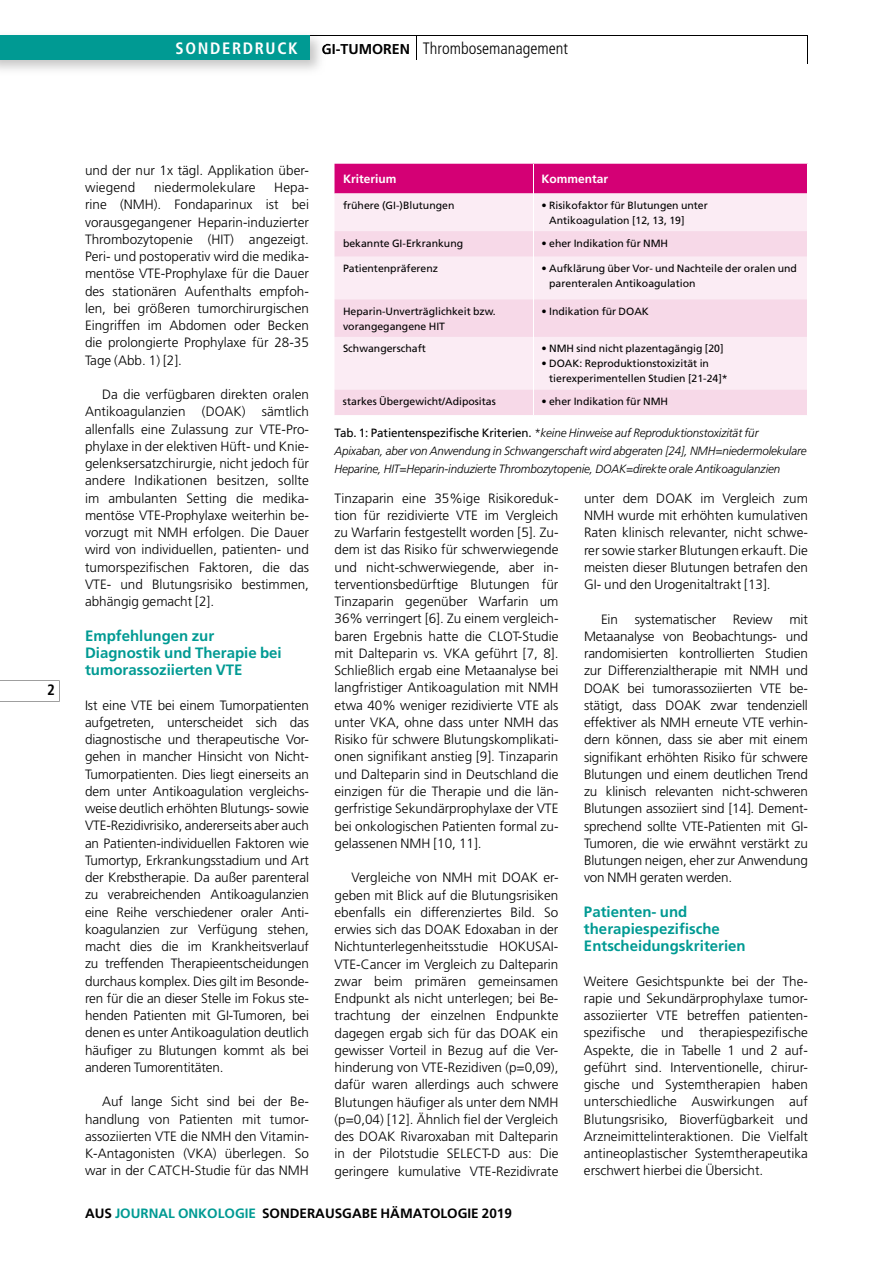
<style>
.page{position:relative;width:893px;height:1263px;background:#fff}
.page>*{position:absolute;margin:0;border:0;box-sizing:border-box;transform-origin:0 0}
.t1{font:300 condensed 16.5px "Frutiger";color:#000}
.t2{font:700 condensed 16.5px "Frutiger";letter-spacing:.1em;color:#fff}
.t3{font:700 15px/17.2px "Frutiger";color:#009a93}
.t4{font:700 condensed 15px "Frutiger";color:#000}
.t5{font:300 13.5px/17.2px "Frutiger";color:#000;text-align:justify}
.t6{font:700 13.5px "Frutiger";color:#000}
.t7{font:italic 300 12px/18px "Frutiger";letter-spacing:-.01em;color:#000}
.t8{font:700 12px "Frutiger";color:#fff}
.t9{font:10.5px/15px "Frutiger";color:#000}
.s1{font-weight:700;font-stretch:normal;font-size:14.25px}
.s2{font-weight:400;font-style:normal}
.s3{color:#009a93}
</style>
<div class="page">
<hr style="left:0;top:35px;width:808px;height:1px;background:#000">
<svg style="left:0;top:680px;width:60px;height:22px"></svg>
<svg style="left:416px;top:36px;width:1px;height:24px"></svg>
<img style="left:0;top:36px;width:320px;height:34px">
<svg style="left:322px;top:44px;width:4px;height:11px"></svg>
<div style="left:0;top:35px;width:309px;height:25px;background:#009a93"></div>
<div style="left:334px;top:193px;width:473px;height:38px;background:#fbecf4"></div>
<svg style="left:334px;top:231px;width:473px;height:184px;background:#f9e2ee"></svg>
<div style="left:334px;top:164px;width:473px;height:29px;background:#d40075"></div>
<hr style="left:533px;top:193px;width:1px;height:38px;background:#fff">
<svg style="left:533px;top:231px;width:1px;height:26px"></svg>
<hr style="left:533px;top:257px;width:1px;height:42px;background:#fff">
<hr style="left:533px;top:299px;width:1px;height:38px;background:#fff">
<hr style="left:533px;top:337px;width:1px;height:53px;background:#fff">
<svg style="left:533px;top:390px;width:1px;height:25px"></svg>
<p class="t2" style="left:176px;top:39px;width:124px">SONDERDRUCK</p>
<p class="t1" style="left:321px;top:39px;width:248px"><span class="s1">GI-TUMOREN</span> Thrombosemanagement</p>
<p class="t4" style="left:47px;top:681px;width:9px">2</p>
<p class="t5" style="left:85px;top:162px;width:225px">und der nur 1x tägl. Applikation über&shy;wiegend</p>
<p class="t5" style="left:154px;top:179px;width:103px">niedermolekulare</p>
<p class="t5" style="left:85px;top:179px;width:225px;text-indent:189px">Hepa&shy;rine (NMH). Fondaparinux ist bei vorausgegangener Heparin-induzierter Thrombozytopenie (HIT) angezeigt.<br>Peri- und postoperativ wird die medika&shy;mentöse VTE-Prophylaxe für die Dauer des stationären Aufenthalts empfoh&shy;len, bei größeren tumorchirurgischen Eingriffen im Abdomen oder Becken die prolongierte Prophylaxe für 28-35<br>Tage (Abb. 1) [2].</p>
<p class="t5" style="left:85px;top:386px;width:225px;text-indent:17px">Da die verfügbaren direkten oralen Antikoagulanzien (DOAK) sämtlich allenfalls eine Zulassung zur VTE-Pro&shy;phylaxe in der elektiven Hüft- und Knie&shy;gelenksersatzchirurgie, nicht jedoch für andere Indikationen besitzen, sollte im ambulanten Setting die medika&shy;mentöse VTE-Prophylaxe weiterhin be&shy;vorzugt mit NMH erfolgen. Die Dauer wird von individuellen, patienten- und tumorspezifischen Faktoren, die das VTE- und Blutungsrisiko bestimmen, abhängig gemacht [2].</p>
<p class="t3" style="left:85px;top:627px;width:198px">Empfehlungen zur<br>Diagnostik und Therapie bei tumorassoziierten VTE</p>
<p class="t5" style="left:85px;top:696px;width:225px">Ist eine VTE bei einem Tumorpatienten aufgetreten, unterscheidet sich das dia gnostische und therapeutische Vor&shy;gehen in mancher Hinsicht von Nicht-Tumorpatienten. Dies liegt einerseits an dem unter Antikoagulation vergleichs&shy;weise deutlich erhöhten Blutungs- sowie VTE-Rezidivrisiko, andererseits aber auch an Patienten-individuellen Faktoren wie Tumortyp, Erkrankungsstadium und Art der Krebstherapie. Da außer parenteral zu verabreichenden Antikoagulanzien eine Reihe verschiedener oraler Anti&shy;koagulanzien zur Verfügung stehen, macht dies die im Krankheitsverlauf zu treffenden Therapieentscheidungen durchaus komplex. Dies gilt im Besonde&shy;ren für die an dieser Stelle im Fokus ste&shy;henden Patienten mit GI-Tumoren, bei denen es unter Antikoagulation deutlich häufiger zu Blutungen kommt als bei anderen Tumorentitäten.</p>
<p class="t5" style="left:85px;top:1093px;width:225px;text-indent:17px">Auf lange Sicht sind bei der Be&shy;handlung von Patienten mit tumor&shy;assoziierten VTE die NMH den Vitamin-K-Antagonisten (VKA) überlegen. So war in der CATCH-Studie für das NMH</p>
<p class="t8" style="left:343px;top:172px;width:55px">Kriterium</p>
<p class="t8" style="left:542px;top:172px;width:68px">Kommentar</p>
<p class="t9" style="left:343px;top:198px;width:113px">frühere (GI-)Blutungen</p>
<p class="t9" style="left:549px;top:198px;width:160px;text-indent:-8px">• Risikofaktor für Blutungen unter<br>Antikoagulation [12, 13, 19]</p>
<p class="t9" style="left:343px;top:235px;width:122px">bekannte GI-Erkrankung</p>
<p class="t9" style="left:542px;top:235px;width:128px">• eher Indikation für NMH</p>
<p class="t9" style="left:343px;top:261px;width:97px">Patientenpräferenz</p>
<p class="t9" style="left:549px;top:261px;width:249px;text-indent:-8px">• Aufklärung über Vor- und Nachteile der oralen und parenteralen Antikoagulation</p>
<p class="t9" style="left:343px;top:303px;width:154px">Heparin-Unverträglichkeit bzw. vorangegangene HIT</p>
<p class="t9" style="left:542px;top:303px;width:109px">• Indikation für DOAK</p>
<p class="t9" style="left:343px;top:341px;width:84px">Schwangerschaft</p>
<p class="t9" style="left:542px;top:341px;width:183px">• NMH sind nicht plazentagängig [20]</p>
<p class="t9" style="left:549px;top:356px;width:180px;text-indent:-8px">• DOAK: Reproduktionstoxizität in tierexperimentellen Studien [21-24]*</p>
<p class="t9" style="left:343px;top:394px;width:154px">starkes Übergewicht/Adipositas</p>
<p class="t9" style="left:542px;top:394px;width:128px">• eher Indikation für NMH</p>
<p class="t7" style="left:334px;top:424px;width:474px"><span class="s2">Tab. 1: Patientenspezifische Kriterien.</span> *keine Hinweise auf Reproduktionstoxizität für<br>Apixaban, aber von Anwendung in Schwangerschaft wird abgeraten [24], NMH=niedermolekulare<br>Heparine, HIT=Heparin-induzierte Thrombozytopenie, DOAK=direkte orale Antikoagulanzien</p>
<p class="t5" style="left:334px;top:489px;width:225px">Tinzaparin eine 35%ige Risikoreduk&shy;tion für rezidivierte VTE im Vergleich zu Warfarin festgestellt worden [5]. Zu&shy;dem ist das Risiko für schwerwiegende und nicht-schwerwiegende, aber in&shy;terventionsbedürftige Blutungen für Tinzaparin gegenüber Warfarin um 36% verringert [6]. Zu einem vergleich&shy;baren Ergebnis hatte die CLOT-Studie mit Dalteparin vs. VKA geführt [7, 8].<br>Schließlich ergab eine Metaanalyse bei langfristiger Antikoagulation mit NMH etwa 40% weniger rezidivierte VTE als unter VKA, ohne dass unter NMH das Risiko für schwere Blutungskomplikati&shy;onen signifikant anstieg [9]. Tinzaparin und Dalteparin sind in Deutschland die einzigen für die Therapie und die län&shy;gerfristige Sekundärprophylaxe der VTE bei onkologischen Patienten formal zu&shy;gelassenen NMH [10, 11].</p>
<p class="t5" style="left:334px;top:869px;width:225px;text-indent:17px">Vergleiche von NMH mit DOAK er&shy;geben mit Blick auf die Blutungsrisiken ebenfalls ein differenziertes Bild. So erwies sich das DOAK Edoxaban in der Nichtunterlegenheitsstudie HOKUSAI-VTE-Cancer im Vergleich zu Dalteparin zwar beim primären gemeinsamen Endpunkt als nicht unterlegen; bei Be&shy;trachtung der einzelnen Endpunkte dagegen ergab sich für das DOAK ein gewisser Vorteil in Bezug auf die Ver&shy;hinderung von VTE-Rezidiven (p=0,09), dafür waren allerdings auch schwere Blutungen häufiger als unter dem NMH (p=0,04) [12]. Ähnlich fiel der Vergleich des DOAK Rivaroxaban mit Dalteparin in der Pilotstudie SELECT-D aus: Die geringere kumulative VTE-Rezidivrate</p>
<p class="t5" style="left:584px;top:490px;width:225px">unter dem DOAK im Vergleich zum NMH wurde mit erhöhten kumulativen Raten klinisch relevanter, nicht schwe&shy;rer sowie starker Blutungen erkauft. Die meisten dieser Blutungen betrafen den GI- und den Urogenitaltrakt [13].</p>
<p class="t5" style="left:584px;top:610px;width:225px;text-indent:17px">Ein systematischer Review mit Metaanalyse von Beobachtungs- und randomisierten kontrollierten Studien zur Differenzialtherapie mit NMH und DOAK bei tumorassoziierten VTE be&shy;stätigt, dass DOAK zwar tendenziell effektiver als NMH erneute VTE verhin&shy;dern können, dass sie aber mit einem signifikant erhöhten Risiko für schwere Blutungen und einem deutlichen Trend zu klinisch relevanten nicht-schweren Blutungen assoziiert sind [14]. Dement&shy;sprechend sollte VTE-Patienten mit GI-Tumoren, die wie erwähnt verstärkt zu Blutungen neigen, eher zur Anwendung von NMH geraten werden.</p>
<p class="t3" style="left:584px;top:903px;width:163px">Patienten- und therapiespezifische<br>Entscheidungskriterien</p>
<p class="t5" style="left:584px;top:972px;width:225px">Weitere Gesichtspunkte bei der The&shy;rapie und Sekundärprophylaxe tumor&shy;assoziierter VTE betreffen patienten&shy;spezifische und therapiespezifische Aspekte, die in Tabelle 1 und 2 auf&shy;geführt sind. Interventionelle, chirur&shy;gische und Systemtherapien haben unterschiedliche Auswirkungen auf Blutungsrisiko, Bio verfügbarkeit und Arzneimittelinter aktionen. Die Vielfalt antineoplastischer Systemtherapeutika erschwert hierbei die Übersicht.</p>
<p class="t6" style="left:85px;top:1205px;width:428px">AUS <span class="s3">JOURNAL ONKOLOGIE</span> SONDERAUSGABE HÄMATOLOGIE 2019</p>
</div>
